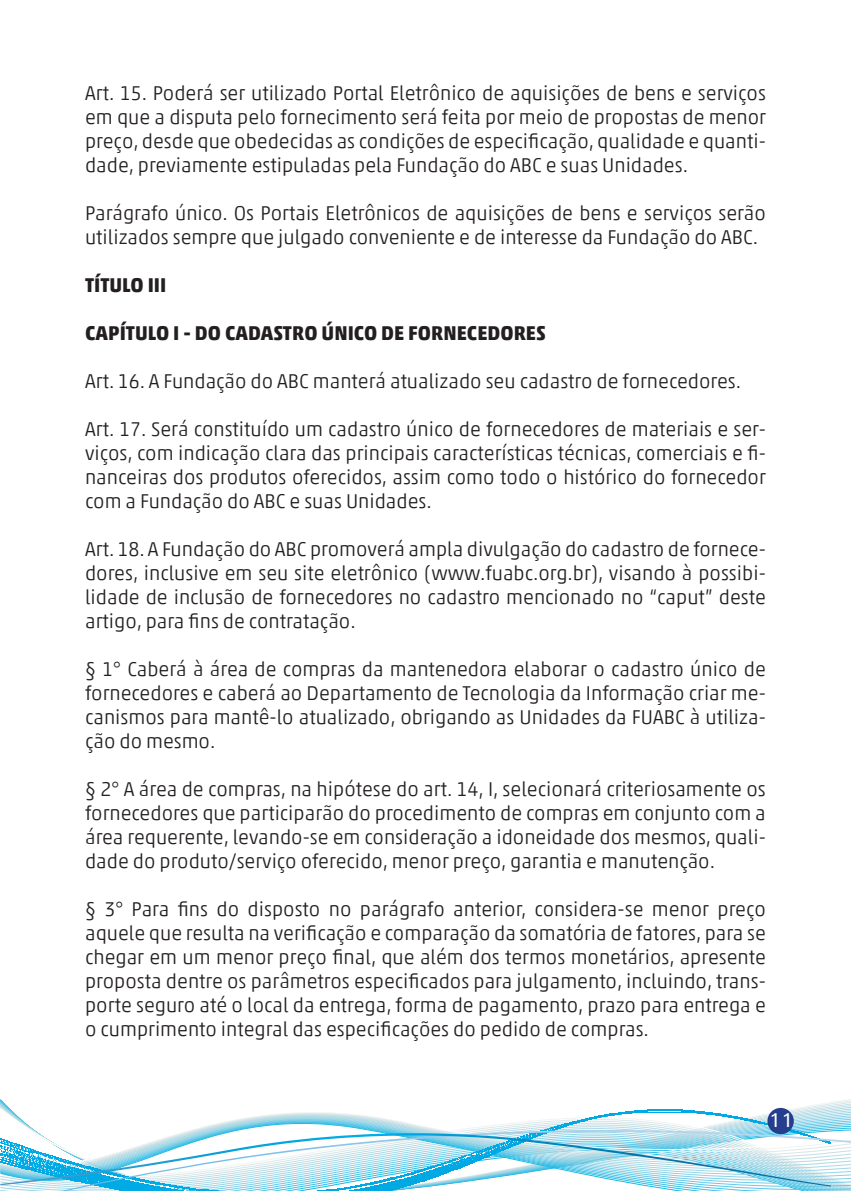
<style>
.page{position:relative;width:851px;height:1191px;background:#fff}
.page>*{position:absolute;margin:0;border:0;box-sizing:border-box;transform-origin:0 0}
.t1{font:300 20px/24px "Akko";color:#231f20;text-align:justify}
.t2{font:700 20px "Akko";color:#231f20}
.t3{font:500 20px "Univers";color:#fff}
</style>
<div class="page">
<svg style="left:0;top:1099px;width:850px;height:31px"></svg>
<img style="left:646px;top:1109px;width:36px;height:3px">
<svg style="left:681px;top:1110px;width:150px;height:20px"></svg>
<svg style="left:317px;top:1110px;width:330px;height:20px"></svg>
<svg style="left:0;top:1130px;width:850px;height:61px"></svg>
<svg style="left:0;top:1133px;width:830px;height:53px"></svg>
<div style="left:767px;top:1107px;width:26px;height:27px;background:#253f8e;border-radius:50%"></div>
<p class="t1" style="left:85px;top:81px;width:682px">Art. 15. Poderá ser utilizado Portal Eletrônico de aquisições de bens e serviços em que a disputa pelo fornecimento será feita por meio de propostas de menor preço, desde que obedecidas as condições de especificação, qualidade e quanti&shy;dade, previamente estipuladas pela Fundação do ABC e suas Unidades.</p>
<p class="t1" style="left:85px;top:201px;width:682px">Parágrafo único. Os Portais Eletrônicos de aquisições de bens e serviços serão utilizados sempre que julgado conveniente e de interesse da Fundação do ABC.</p>
<p class="t2" style="left:85px;top:272px;width:83px">TÍTULO III</p>
<p class="t2" style="left:85px;top:320px;width:462px">CAPÍTULO I - DO CADASTRO ÚNICO DE FORNECEDORES</p>
<p class="t1" style="left:85px;top:369px;width:657px">Art. 16. A Fundação do ABC manterá atualizado seu cadastro de fornecedores.</p>
<p class="t1" style="left:85px;top:417px;width:682px">Art. 17. Será constituído um cadastro único de fornecedores de materiais e ser&shy;viços, com indicação clara das principais características técnicas, comerciais e fi&shy;nanceiras dos produtos oferecidos, assim como todo o histórico do fornecedor com a Fundação do ABC e suas Unidades.</p>
<p class="t1" style="left:85px;top:537px;width:682px">Art. 18. A Fundação do ABC promoverá ampla divulgação do cadastro de fornece&shy;dores, inclusive em seu site eletrônico (www.fuabc.org.br), visando à possibi&shy;lidade de inclusão de fornecedores no cadastro mencionado no “caput” deste artigo, para fins de contratação.</p>
<p class="t1" style="left:85px;top:657px;width:682px">§ 1° Caberá à área de compras da mantenedora elaborar o cadastro único de fornecedores e caberá ao Departamento de Tecnologia da Informação criar me&shy;canismos para mantê-lo atualizado, obrigando as Unidades da FUABC à utiliza&shy;ção do mesmo.</p>
<p class="t1" style="left:85px;top:777px;width:682px">§ 2° A área de compras, na hipótese do art. 14, I, selecionará criteriosamente os fornecedores que participarão do procedimento de compras em conjunto com a área requerente, levando-se em consideração a idoneidade dos mesmos, quali&shy;dade do produto/serviço oferecido, menor preço, garantia e manutenção.</p>
<p class="t1" style="left:85px;top:897px;width:682px">§ 3° Para fins do disposto no parágrafo anterior, considera-se menor preço aquele que resulta na verificação e comparação da somatória de fatores, para se chegar em um menor preço final, que além dos termos monetários, apresente proposta dentre os parâmetros especificados para julgamento, incluindo, trans&shy;porte seguro até o local da entrega, forma de pagamento, prazo para entrega e o cumprimento integral das especificações do pedido de compras.</p>
<p class="t3" style="left:768px;top:1106px;width:27px">11</p>
</div>
